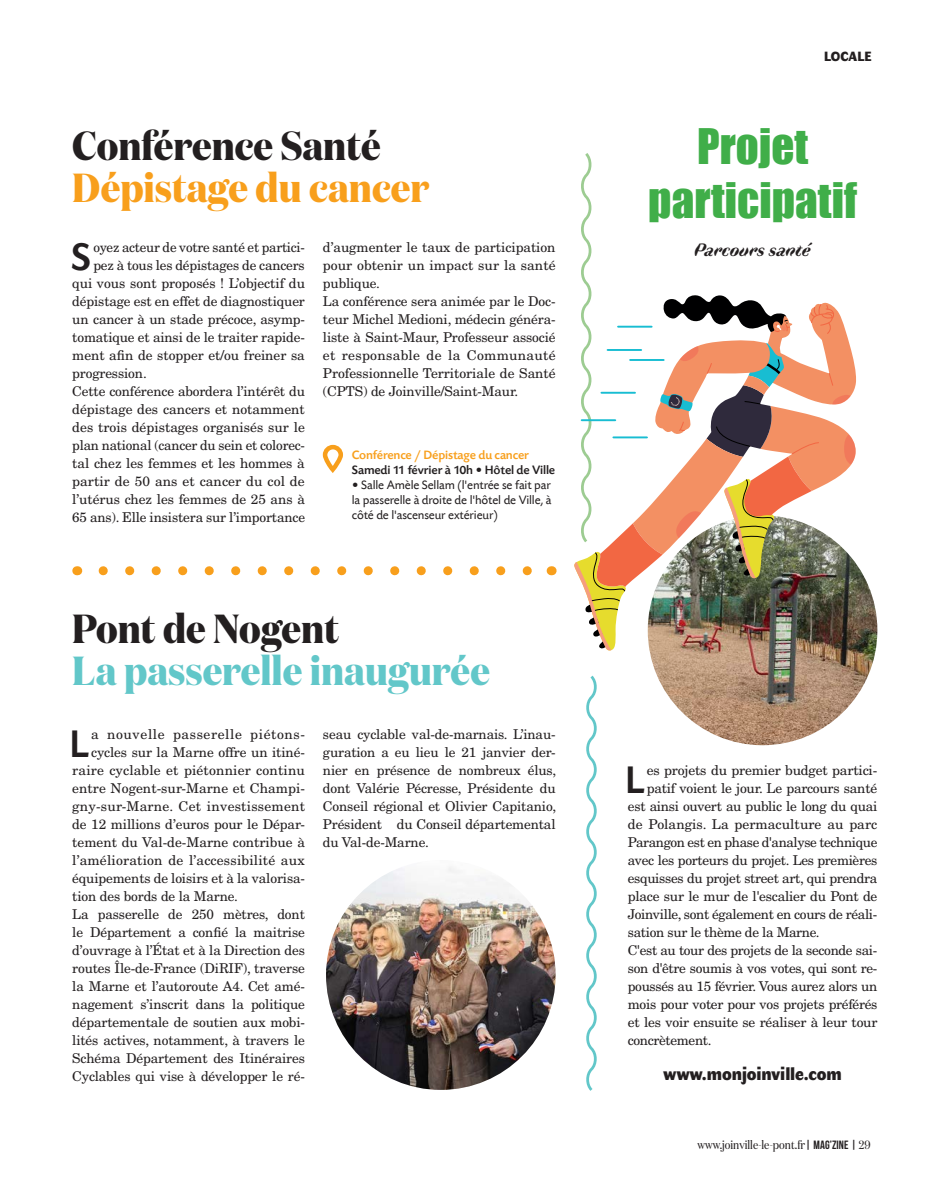
<style>
.page{position:relative;width:944px;height:1200px;background:#fff}
.page>*{position:absolute;margin:0;border:0;box-sizing:border-box;transform-origin:0 0}
.t1{font:45px/54px "Impact";color:#40ae49;text-align:center}
.t2{font:700 40.5px "Domaine Disp Nar";color:#231f20}
.t3{font:700 40.5px "Domaine Disp Nar";color:#62c7c9}
.t4{font:700 40.5px "Domaine Disp Nar";color:#f89f1c}
.t5{font:500 40.35px "Today SB";color:#231f20}
.t6{font:900 18px "Faune Display";letter-spacing:-.01em;color:#231f20}
.t7{font:italic 700 18px "Faune Display";letter-spacing:-.01em;color:#231f20}
.t8{font:13.5px/18px "New Century Schlbk LT Std";letter-spacing:-.01em;color:#231f20}
.t9{font:13.5px "New Century Schlbk LT Std";letter-spacing:.01em;color:#231f20}
.t10{font:13.5px "New Century Schlbk LT Std";letter-spacing:.015em;color:#231f20}
.t11{font:13.5px "New Century Schlbk LT Std";letter-spacing:.04em;color:#231f20}
.t12{font:900 13.5px "Faune Display";color:#231f20}
.t13{font:12.75px/15px "Today SB";letter-spacing:-.01em;color:#231f20;text-align:justify}
.t14{font:500 12.75px "Today SB";letter-spacing:-.01em;color:#231f20}
.t15{font:500 12.75px "Today SB";letter-spacing:-.01em;color:#f89f1c}
.t16{font:12px "Domaine Disp Nar";color:#231f20}
.s1{font-weight:500}
.s2{font-family:"Bebas Neue"}
</style>
<div class="page">
<img style="left:648px;top:515px;width:229px;height:230px;border-radius:115px">
<svg style="left:103px;top:566px;width:429px;height:9px"></svg>
<svg style="left:586px;top:675px;width:11px;height:416px"></svg>
<img style="left:326px;top:859px;width:230px;height:230px;border-radius:115px">
<svg style="left:574px;top:153px;width:283px;height:498px"></svg>
<div style="left:323px;top:445px;width:20px;height:26px;border:4px solid #f89f1c;border-radius:8px"></div>
<h2 class="t2" style="left:72px;top:120px;width:310px">Conférence Santé</h2>
<h2 class="t4" style="left:72px;top:162px;width:359px">Dépistage du cancer</h2>
<h3 class="t5" style="left:71px;top:241px;width:22px">S</h3>
<p class="t8" style="left:93px;top:238px;width:213px">oyez acteur de votre santé et partici-</p>
<p class="t8" style="left:323px;top:238px;width:234px">d’augmenter le taux de participation pour obtenir un impact sur la santé publique.<br>La conférence sera animée par le Doc&shy;teur Michel Medioni, médecin généra&shy;liste à Saint-Maur, Professeur associé et responsable de la Communauté Professionnelle Territoriale de Santé (CPTS) de Joinville/Saint-Maur.</p>
<p class="t8" style="left:93px;top:256px;width:213px">pez à tous les dépistages de cancers</p>
<p class="t8" style="left:72px;top:274px;width:234px">qui vous sont proposés ! L’objectif du</p>
<p class="t8" style="left:72px;top:292px;width:234px">dépistage est en effet de diagnostiquer</p>
<p class="t8" style="left:72px;top:310px;width:234px">un cancer à un stade précoce, asymp-</p>
<p class="t8" style="left:72px;top:328px;width:234px">tomatique et ainsi de le traiter rapide-</p>
<p class="t8" style="left:72px;top:346px;width:234px">ment afin de stopper et/ou freiner sa</p>
<p class="t8" style="left:72px;top:364px;width:76px">progression.</p>
<p class="t8" style="left:72px;top:382px;width:234px">Cette conférence abordera l’intérêt du</p>
<p class="t8" style="left:72px;top:400px;width:234px">dépistage des cancers et notamment</p>
<p class="t8" style="left:72px;top:418px;width:234px">des trois dépistages organisés sur le</p>
<p class="t8" style="left:72px;top:436px;width:234px">plan national (cancer du sein et colorec-</p>
<p class="t8" style="left:72px;top:454px;width:234px">tal chez les femmes et les hommes à</p>
<p class="t8" style="left:72px;top:472px;width:234px">partir de 50 ans et cancer du col de</p>
<p class="t8" style="left:72px;top:490px;width:234px">l’utérus chez les femmes de 25 ans à</p>
<p class="t8" style="left:72px;top:508px;width:234px">65 ans). Elle insistera sur l’importance</p>
<p class="t15" style="left:352px;top:450px;width:179px">Conférence / Dépistage du cancer</p>
<p class="t14" style="left:352px;top:465px;width:205px">Samedi 11 février à 10h • Hôtel de Ville</p>
<p class="t13" style="left:352px;top:479px;width:201px"><span class="s1">•</span> Salle Amèle Sellam (l'entrée se fait par la passerelle à droite de l'hôtel de Ville, à côté de l'ascenseur extérieur)</p>
<h2 class="t2" style="left:72px;top:603px;width:268px">Pont de Nogent</h2>
<h2 class="t3" style="left:72px;top:645px;width:419px">La passerelle inaugurée</h2>
<h3 class="t5" style="left:69px;top:727px;width:21px">L</h3>
<p class="t11" style="left:91px;top:725px;width:215px">a nouvelle passerelle piétons-</p>
<p class="t8" style="left:91px;top:742px;width:215px">cycles sur la Marne offre un itiné-</p>
<p class="t9" style="left:72px;top:761px;width:234px">raire cyclable et piétonnier continu</p>
<p class="t8" style="left:72px;top:778px;width:234px">entre Nogent-sur-Marne et Champi-</p>
<p class="t10" style="left:72px;top:797px;width:234px">gny-sur-Marne. Cet investissement</p>
<p class="t8" style="left:72px;top:814px;width:234px">de 12 millions d’euros pour le Dépar-</p>
<p class="t8" style="left:72px;top:832px;width:234px">tement du Val-de-Marne contribue à</p>
<p class="t9" style="left:72px;top:851px;width:234px">l’amélioration de l’accessibilité aux</p>
<p class="t8" style="left:72px;top:868px;width:234px">équipements de loisirs et à la valorisa-</p>
<p class="t8" style="left:72px;top:886px;width:167px">tion des bords de la Marne.</p>
<p class="t8" style="left:72px;top:904px;width:234px">La passerelle de 250 mètres, dont</p>
<p class="t8" style="left:72px;top:922px;width:234px">le Département a confié la maitrise</p>
<p class="t8" style="left:72px;top:940px;width:234px">d’ouvrage à l’État et à la Direction des</p>
<p class="t8" style="left:72px;top:958px;width:234px">routes Île-de-France (DiRIF), traverse</p>
<p class="t8" style="left:72px;top:976px;width:234px">la Marne et l’autoroute A4. Cet amé-</p>
<p class="t8" style="left:72px;top:994px;width:234px">nagement s’inscrit dans la politique</p>
<p class="t8" style="left:72px;top:1012px;width:234px">départementale de soutien aux mobi-</p>
<p class="t8" style="left:72px;top:1030px;width:234px">lités actives, notamment, à travers le</p>
<p class="t8" style="left:72px;top:1048px;width:234px">Schéma Département des Itinéraires</p>
<p class="t8" style="left:72px;top:1066px;width:234px">Cyclables qui vise à développer le ré-</p>
<p class="t8" style="left:323px;top:724px;width:235px;text-align:justify">seau cyclable val-de-marnais. L’inau&shy;guration a eu lieu le 21 janvier der&shy;nier en présence de nombreux élus, dont Valérie Pécresse, Présidente du Conseil régional et Olivier Capitanio, Président du Conseil départemental du Val-de-Marne.</p>
<p class="t12" style="left:824px;top:46px;width:49px">LOCALE</p>
<h1 class="t1" style="left:648px;top:118px;width:210px">Projet participatif</h1>
<h3 class="t7" style="left:694px;top:237px;width:118px">Parcours santé</h3>
<h3 class="t5" style="left:625px;top:763px;width:21px">L</h3>
<p class="t8" style="left:647px;top:760px;width:232px">es projets du premier budget partici-</p>
<p class="t8" style="left:647px;top:778px;width:232px">patif voient le jour. Le parcours santé</p>
<p class="t8" style="left:628px;top:796px;width:251px">est ainsi ouvert au public le long du quai</p>
<p class="t8" style="left:628px;top:814px;width:251px">de Polangis. La permaculture au parc</p>
<p class="t8" style="left:628px;top:832px;width:251px">Parangon est en phase d'analyse technique</p>
<p class="t8" style="left:628px;top:850px;width:251px">avec les porteurs du projet. Les premières</p>
<p class="t8" style="left:628px;top:868px;width:251px">esquisses du projet street art, qui prendra</p>
<p class="t8" style="left:628px;top:886px;width:251px">place sur le mur de l'escalier du Pont de</p>
<p class="t8" style="left:628px;top:904px;width:251px">Joinville, sont également en cours de réali-</p>
<p class="t8" style="left:628px;top:922px;width:193px">sation sur le thème de la Marne.</p>
<p class="t8" style="left:628px;top:940px;width:251px">C'est au tour des projets de la seconde sai-</p>
<p class="t8" style="left:628px;top:958px;width:251px">son d'être soumis à vos votes, qui sont re-</p>
<p class="t8" style="left:628px;top:976px;width:251px">poussés au 15 février. Vous aurez alors un</p>
<p class="t8" style="left:628px;top:994px;width:251px">mois pour voter pour vos projets préférés</p>
<p class="t8" style="left:628px;top:1012px;width:251px">et les voir ensuite se réaliser à leur tour</p>
<p class="t8" style="left:628px;top:1030px;width:85px">concrètement.</p>
<h3 class="t6" style="left:663px;top:1060px;width:180px">www.monjoinville.com</h3>
<p class="t16" style="left:698px;top:1136px;width:175px">www.joinville-le-pont.fr<span class="s2">| MAG’ZINE |</span> 29</p>
</div>
